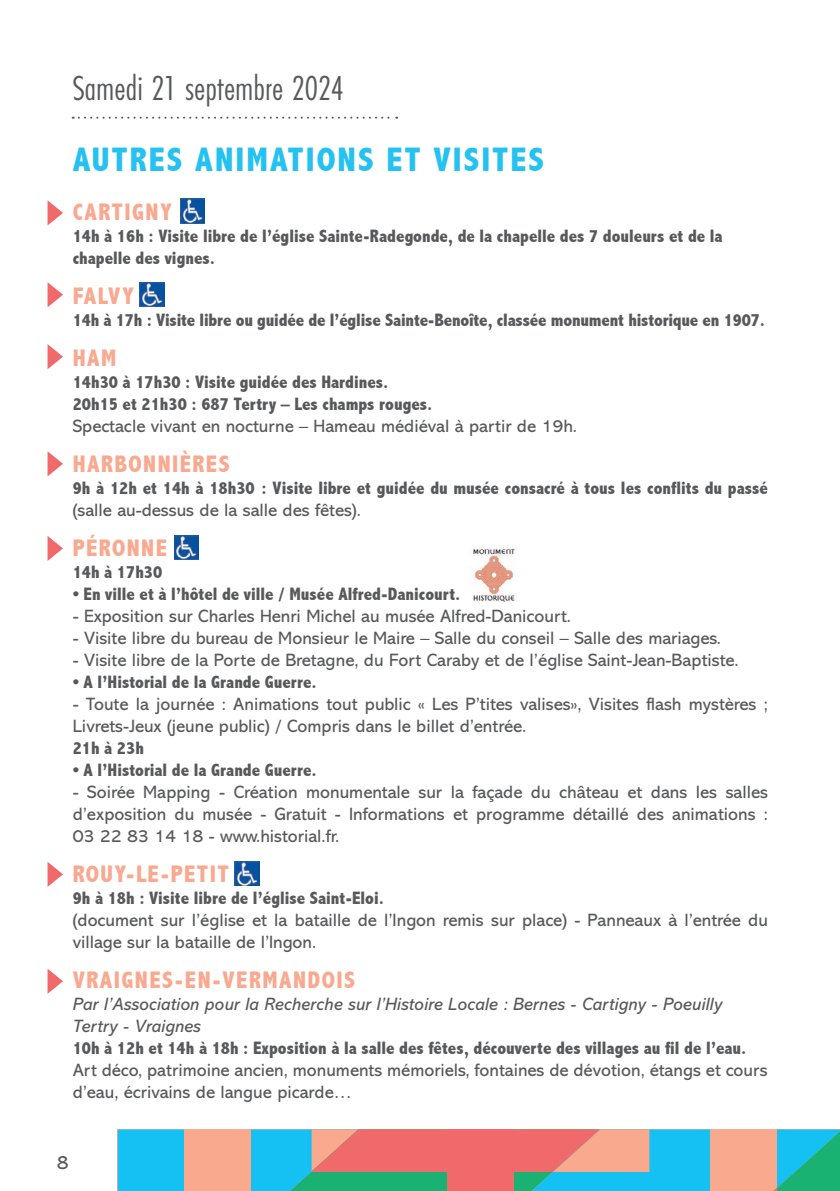
<style>
.page{position:relative;width:840px;height:1191px;background:#fff}
.page>*{position:absolute;margin:0;border:0;box-sizing:border-box;transform-origin:0 0}
.t1{font:36px "Futura PT Cond";color:#58595b}
.t2{font:800 condensed 34px "Abadi";letter-spacing:.06em;color:#24c1f1}
.t3{font:800 condensed 24px "Abadi";letter-spacing:.06em;color:#f8a990}
.t4{font:19.6px "Abadi MT Pro";color:#58595b}
.t5{font:18px/22px "Abadi MT Pro";color:#58595b}
.t6{font:800 condensed 18px/22px "Abadi";color:#58595b}
.t7{font:italic 18px/22px "Abadi MT Pro";color:#58595b}
</style>
<div class="page">
<svg style="left:73px;top:117px;width:324px;height:2px"></svg>
<svg style="left:48px;top:201px;width:15px;height:24px"></svg>
<img style="left:180px;top:199px;width:24px;height:24px">
<img style="left:140px;top:282px;width:24px;height:24px">
<img style="left:174px;top:535px;width:24px;height:24px">
<img style="left:472px;top:547px;width:45px;height:54px">
<svg style="left:48px;top:282px;width:15px;height:25px"></svg>
<svg style="left:48px;top:344px;width:15px;height:25px"></svg>
<svg style="left:48px;top:451px;width:15px;height:25px"></svg>
<svg style="left:48px;top:536px;width:15px;height:25px"></svg>
<svg style="left:48px;top:862px;width:15px;height:25px"></svg>
<img style="left:235px;top:861px;width:24px;height:25px">
<svg style="left:48px;top:969px;width:15px;height:24px"></svg>
<svg style="left:118px;top:1129px;width:721px;height:62px;background:#8ea1a3"></svg>
<h1 class="t1" style="left:73px;top:67px;width:273px">Samedi 21 septembre 2024</h1>
<h2 class="t2" style="left:73px;top:140px;width:472px">AUTRES ANIMATIONS ET VISITES</h2>
<h3 class="t3" style="left:73px;top:198px;width:101px">CARTIGNY</h3>
<p class="t6" style="left:73px;top:225px;width:651px">14h à 16h : Visite libre de l’église Sainte-Radegonde, de la chapelle des 7 douleurs et de la chapelle des vignes.</p>
<h3 class="t3" style="left:73px;top:282px;width:63px">FALVY</h3>
<p class="t6" style="left:73px;top:309px;width:693px">14h à 17h : Visite libre ou guidée de l’église Sainte-Benoîte, classée monument historique en 1907.</p>
<h3 class="t3" style="left:73px;top:344px;width:45px">HAM</h3>
<p class="t6" style="left:73px;top:371px;width:361px">14h30 à 17h30 : Visite guidée des Hardines.<br>20h15 et 21h30 : 687 Tertry – Les champs rouges.</p>
<p class="t5" style="left:73px;top:415px;width:505px">Spectacle vivant en nocturne – Hameau médiéval à partir de 19h.</p>
<h3 class="t3" style="left:73px;top:450px;width:158px">HARBONNIÈRES</h3>
<p class="t6" style="left:73px;top:477px;width:696px">9h à 12h et 14h à 18h30 : Visite libre et guidée du musée consacré à tous les conflits du passé</p>
<p class="t5" style="left:73px;top:499px;width:289px">(salle au-dessus de la salle des fêtes).</p>
<h3 class="t3" style="left:73px;top:534px;width:96px">PÉRONNE</h3>
<p class="t6" style="left:73px;top:561px;width:91px">14h à 17h30</p>
<p class="t6" style="left:73px;top:583px;width:389px">• En ville et à l’hôtel de ville / Musée Alfred-Danicourt.</p>
<p class="t5" style="left:73px;top:605px;width:499px">- Exposition sur Charles Henri Michel au musée Alfred-Danicourt.</p>
<p class="t5" style="left:73px;top:627px;width:649px">- Visite libre du bureau de Monsieur le Maire – Salle du conseil – Salle des mariages.</p>
<p class="t5" style="left:73px;top:649px;width:667px">- Visite libre de la Porte de Bretagne, du Fort Caraby et de l’église Saint-Jean-Baptiste.</p>
<p class="t6" style="left:73px;top:671px;width:245px">• A l’Historial de la Grande Guerre.</p>
<p class="t5" style="left:73px;top:693px;width:696px">- Toute la journée : Animations tout public « Les P’tites valises», Visites ash mystères ;<br>Livrets-Jeux (jeune public) / Compris dans le billet d’entrée.</p>
<p class="t6" style="left:73px;top:737px;width:73px">21h à 23h</p>
<p class="t6" style="left:73px;top:759px;width:245px">• A l’Historial de la Grande Guerre.</p>
<p class="t5" style="left:73px;top:781px;width:696px;text-align:justify">- Soirée Mapping - Création monumentale sur la façade du château et dans les salles d’exposition du musée - Gratuit - Informations et programme détaillé des animations :<br>03 22 83 14 18 - www.historial.fr.</p>
<h3 class="t3" style="left:73px;top:860px;width:158px">ROUY-LE-PETIT</h3>
<p class="t6" style="left:73px;top:887px;width:313px">9h à 18h : Visite libre de l’église Saint-Eloi.</p>
<p class="t5" style="left:73px;top:909px;width:696px">(document sur l’église et la bataille de l’Ingon remis sur place) - Panneaux à l’entrée du village sur la bataille de l’Ingon.</p>
<h3 class="t3" style="left:73px;top:966px;width:284px">VRAIGNES-EN-VERMANDOIS</h3>
<p class="t7" style="left:73px;top:993px;width:650px">Par l’Association pour la Recherche sur l’Histoire Locale : Bernes - Cartigny - Poeuilly<br>Tertry - Vraignes</p>
<p class="t6" style="left:73px;top:1037px;width:675px">10h à 12h et 14h à 18h : Exposition à la salle des fêtes, découverte des villages au fil de l’eau.</p>
<p class="t5" style="left:73px;top:1059px;width:696px">Art déco, patrimoine ancien, monuments mémoriels, fontaines de dévotion, étangs et cours d’eau, écrivains de langue picarde…</p>
<p class="t4" style="left:57px;top:1151px;width:13px">8</p>
</div>
